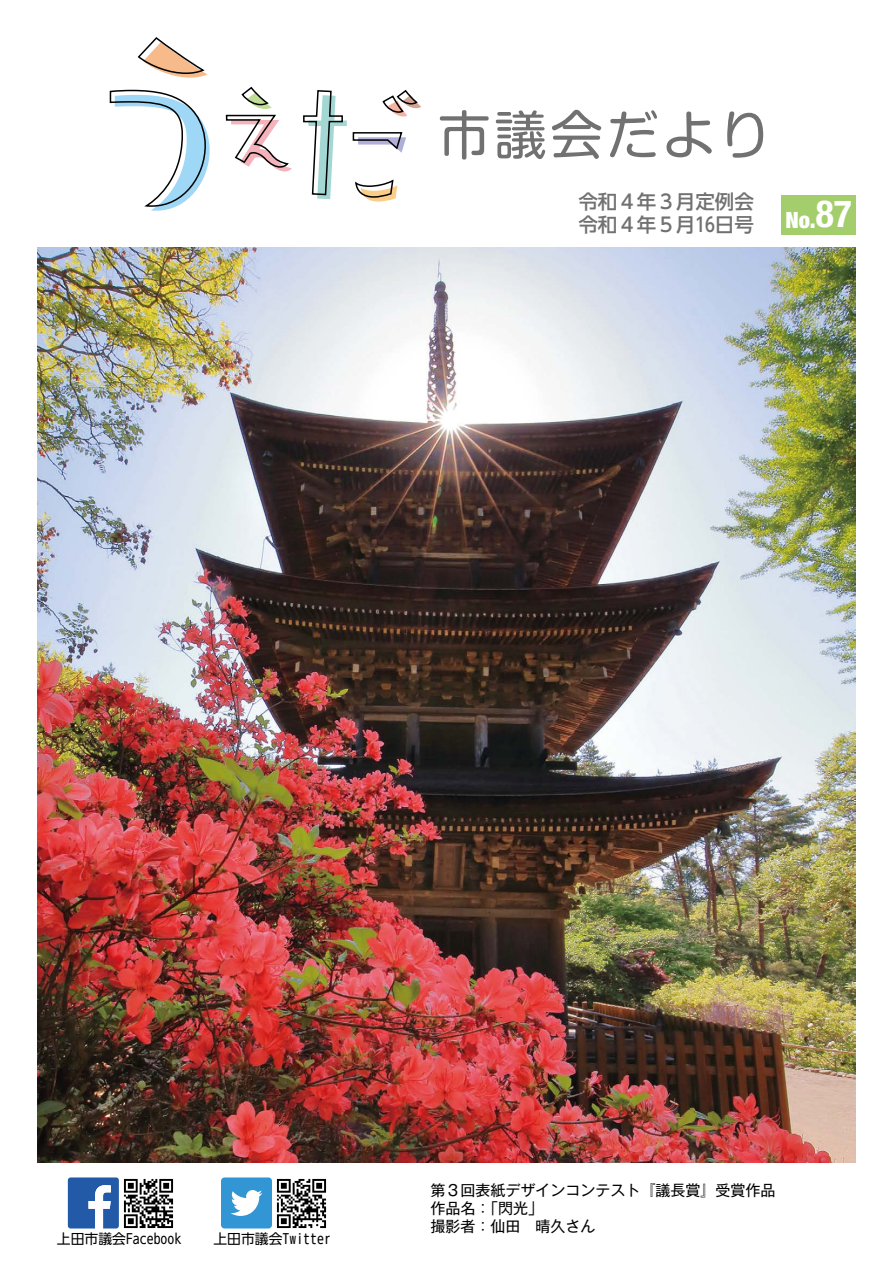
<style>
.page{position:relative;width:893px;height:1263px;background:#fff}
.page>*{position:absolute;margin:0;border:0;box-sizing:border-box;transform-origin:0 0}
.t1{font:52.5px "Shin M Go Pro";letter-spacing:.07em;color:#727171}
.t2{font:700 condensed 37.5px "Helvetica Neue LT Std";color:#fff}
.t3{font:900 condensed 22.5px "Helvetica Neue LT Std";color:#fff}
.t4{font:500 19.5px/22.5px "UD Shin Go Pro";color:#727171}
.t5{font:15px/18px "Gothic MB101 Pro";color:#000}
.t6{font:13.8px "UD Shin Go Pro";color:#000}
.s1{font-weight:900;font-size:22.5px}
</style>
<div class="page">
<svg style="left:151px;top:208px;width:21px;height:3px"></svg>
<svg style="left:109px;top:37px;width:310px;height:171px"></svg>
<svg style="left:68px;top:1177px;width:51px;height:51px"></svg>
<img style="left:123px;top:1178px;width:51px;height:51px">
<svg style="left:221px;top:1177px;width:51px;height:51px"></svg>
<img style="left:276px;top:1178px;width:51px;height:51px">
<div style="left:781px;top:195px;width:75px;height:40px;background:#a3ce6b"></div>
<img style="left:37px;top:248px;width:819px;height:914px">
<h1 class="t1" style="left:438px;top:93px;width:335px">市議会だより</h1>
<h3 class="t4" style="left:578px;top:190px;width:177px">令和４年３月定例会令和４年5月16日号</h3>
<h2 class="t2" style="left:810px;top:191px;width:43px"><span class="s1">.</span>87</h2>
<h3 class="t3" style="left:785px;top:206px;width:26px">No</h3>
<p class="t6" style="left:57px;top:1228px;width:126px">上田市議会Facebook</p>
<p class="t6" style="left:213px;top:1228px;width:119px">上田市議会Twitter</p>
<p class="t5" style="left:431px;top:1179px;width:346px">第３回表紙デザインコンテスト『議長賞』受賞作品作品名「：閃光「<br>撮影者：仙田　晴久さん</p>
</div>
